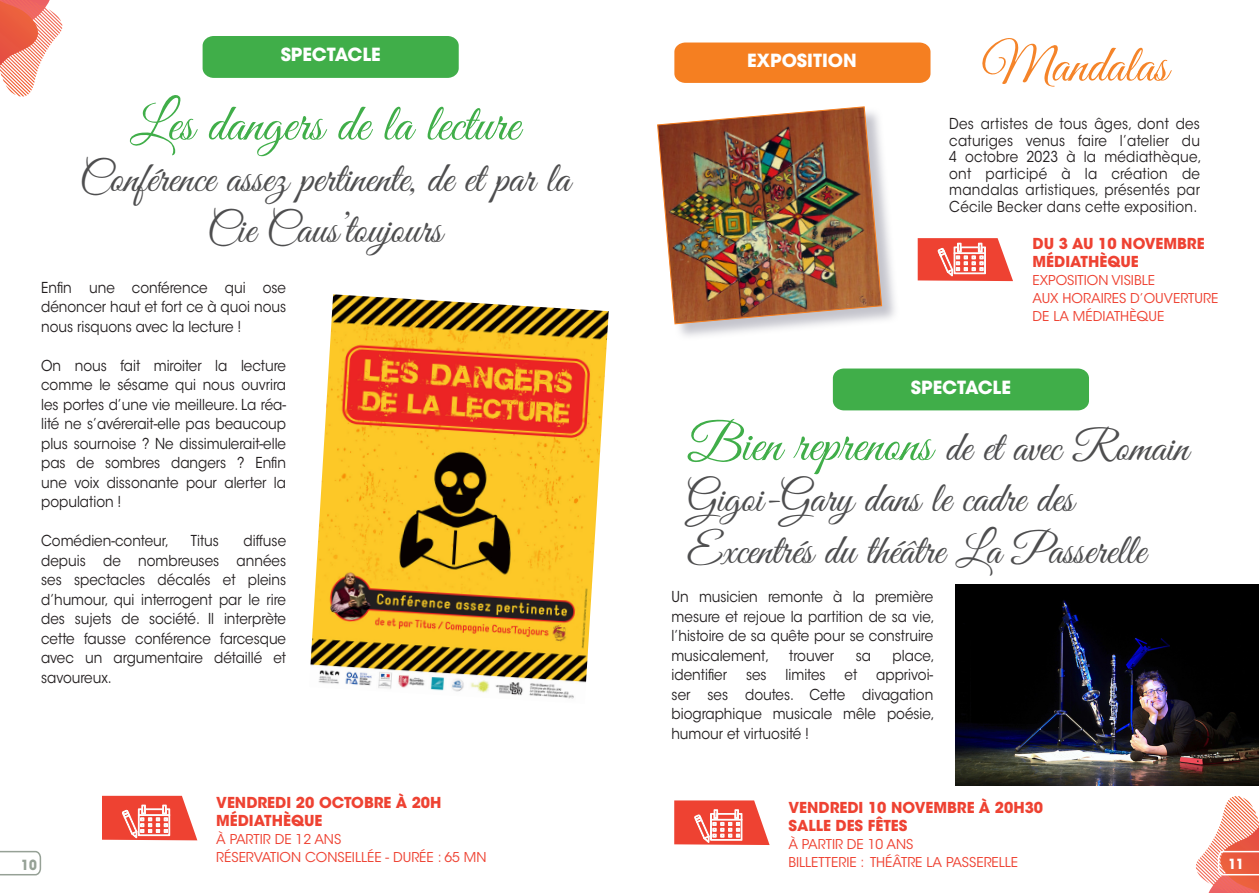
<style>
.page{position:relative;width:1259px;height:893px;background:#fff}
.page>*{position:absolute;margin:0;border:0;box-sizing:border-box;transform-origin:0 0}
.t1{font:52.5px "Great Vibes";color:#40ae49}
.t2{font:52.5px "Great Vibes";color:#f58429}
.t3{font:42.75px/51.3px "Great Vibes";color:#4e4e4f;text-align:center}
.t4{font:700 18px "ITC Avant Garde Std";color:#fff}
.t5{font:15px/19.5px "ITC Avant Garde Std";color:#231f20;text-align:justify;scale:.9 1}
.t6{font:700 15px/18px "ITC Avant Garde Std";color:#ee4232}
.t7{font:700 13.95px "Avant Garde LT";color:#96a196;scale:.9 1}
.t8{font:700 13.95px "Avant Garde LT";color:#fff;scale:.9 1}
.t9{font:13.5px/18px "ITC Avant Garde Std";color:#ee4232}
.s1{font-size:52.5px;color:#40ae49}
</style>
<div class="page">
<svg style="left:0;top:0;width:62px;height:96px"></svg>
<svg style="left:0;top:850px;width:42px;height:26px"></svg>
<svg style="left:1195px;top:796px;width:64px;height:97px"></svg>
<div style="left:658px;top:107px;width:241px;height:234px;background:#9999a7;opacity:.58"></div>
<img style="left:657px;top:106px;width:225px;height:219px">
<svg style="left:917px;top:238px;width:96px;height:43px"></svg>
<div style="left:203px;top:36px;width:256px;height:42px;background:#40ae49"></div>
<svg style="left:102px;top:796px;width:95px;height:44px"></svg>
<svg style="left:674px;top:800px;width:95px;height:45px"></svg>
<img style="left:310px;top:294px;width:299px;height:405px">
<div style="left:674px;top:43px;width:256px;height:40px;background:#f57f21"></div>
<div style="left:833px;top:368px;width:256px;height:42px;background:#40ae49"></div>
<img style="left:955px;top:585px;width:304px;height:201px">
<p class="t4" style="left:281px;top:43px;width:101px">SPECTACLE</p>
<p class="t1" style="left:130px;top:95px;width:391px">Les dangers de la lecture</p>
<p class="t3" style="left:79px;top:156px;width:492px">Conférence assez pertinente, de et par la<br>Cie Caus’toujours</p>
<p class="t5" style="left:41px;top:278px;width:274px">Enfin une conférence qui ose dénoncer haut et fort ce à quoi nous nous risquons avec la lecture !</p>
<p class="t5" style="left:41px;top:356px;width:274px">On nous fait miroiter la lecture comme le sésame qui nous ouvrira les portes d’une vie meilleure. La réa&shy;lité ne s’avérerait-elle pas beaucoup plus sournoise ? Ne dissimulerait-elle pas de sombres dangers ? Enfin une voix dissonante pour alerter la population !</p>
<p class="t5" style="left:41px;top:531px;width:144px">Comédien-conteur,</p>
<p class="t5" style="left:191px;top:531px;width:33px">Titus</p>
<p class="t5" style="left:41px;top:531px;width:274px;text-indent:202px">diffuse depuis de nombreuses années ses spectacles décalés et pleins d’humour, qui interrogent par le rire des sujets de société. Il interprète cette fausse conférence farcesque avec un argumentaire détaillé et savoureux.</p>
<p class="t4" style="left:747px;top:49px;width:111px">EXPOSITION</p>
<p class="t2" style="left:981px;top:36px;width:188px">Mandalas</p>
<p class="t5" style="left:949px;top:116px;width:282px;line-height:16.5px">Des artistes de tous âges, dont des caturiges venus faire l’atelier du 4 octobre 2023 à la médiathèque, ont participé à la création de mandalas artistiques, présentés par Cécile Becker dans cette exposition.</p>
<p class="t6" style="left:1032px;top:235px;width:174px">DU 3 AU 10 NOVEMBRE</p>
<p class="t6" style="left:1032px;top:253px;width:108px">MÉDIATHÈQUE</p>
<p class="t9" style="left:1032px;top:272px;width:187px">EXPOSITION VISIBLE<br>AUX HORAIRES D’OUVERTURE<br>DE LA MÉDIATHÈQUE</p>
<p class="t4" style="left:911px;top:376px;width:101px">SPECTACLE</p>
<p class="t3" style="left:687px;top:425px;width:503px;text-align:left"><span class="s1">Bien reprenons</span> de et avec Romain<br>Gigoi-Gary dans le cadre des</p>
<p class="t3" style="left:687px;top:527px;width:460px">Excentrés du théâtre La Passerelle</p>
<p class="t5" style="left:671px;top:587px;width:294px">Un musicien remonte à la première mesure et rejoue la partition de sa vie, l’histoire de sa quête pour se construire musicalement,</p>
<p class="t5" style="left:789px;top:646px;width:51px">trouver</p>
<p class="t5" style="left:855px;top:646px;width:19px">sa</p>
<p class="t5" style="left:892px;top:646px;width:48px">place,</p>
<p class="t5" style="left:671px;top:665px;width:63px">identifier</p>
<p class="t5" style="left:746px;top:665px;width:24px">ses</p>
<p class="t5" style="left:785px;top:665px;width:46px">limites</p>
<p class="t5" style="left:844px;top:665px;width:16px">et</p>
<p class="t5" style="left:671px;top:665px;width:294px;text-indent:205px">apprivoi&shy;ser ses doutes. Cette divagation biographique musicale mêle poésie, humour et virtuosité !</p>
<p class="t6" style="left:216px;top:793px;width:227px">VENDREDI 20 OCTOBRE À 20H<br>MÉDIATHÈQUE</p>
<p class="t9" style="left:216px;top:830px;width:272px">À PARTIR DE 12 ANS<br>RÉSERVATION CONSEILLÉE - DURÉE : 65 MN</p>
<p class="t6" style="left:788px;top:798px;width:256px">VENDREDI 10 NOVEMBRE À 20H30</p>
<p class="t6" style="left:788px;top:816px;width:120px">SALLE DES FÊTES</p>
<p class="t9" style="left:788px;top:835px;width:127px">À PARTIR DE 10 ANS</p>
<p class="t9" style="left:788px;top:853px;width:231px">BILLETTERIE : THÉÂTRE LA PASSERELLE</p>
<p class="t7" style="left:21px;top:856px;width:19px">10</p>
<p class="t8" style="left:1228px;top:855px;width:19px">11</p>
</div>
